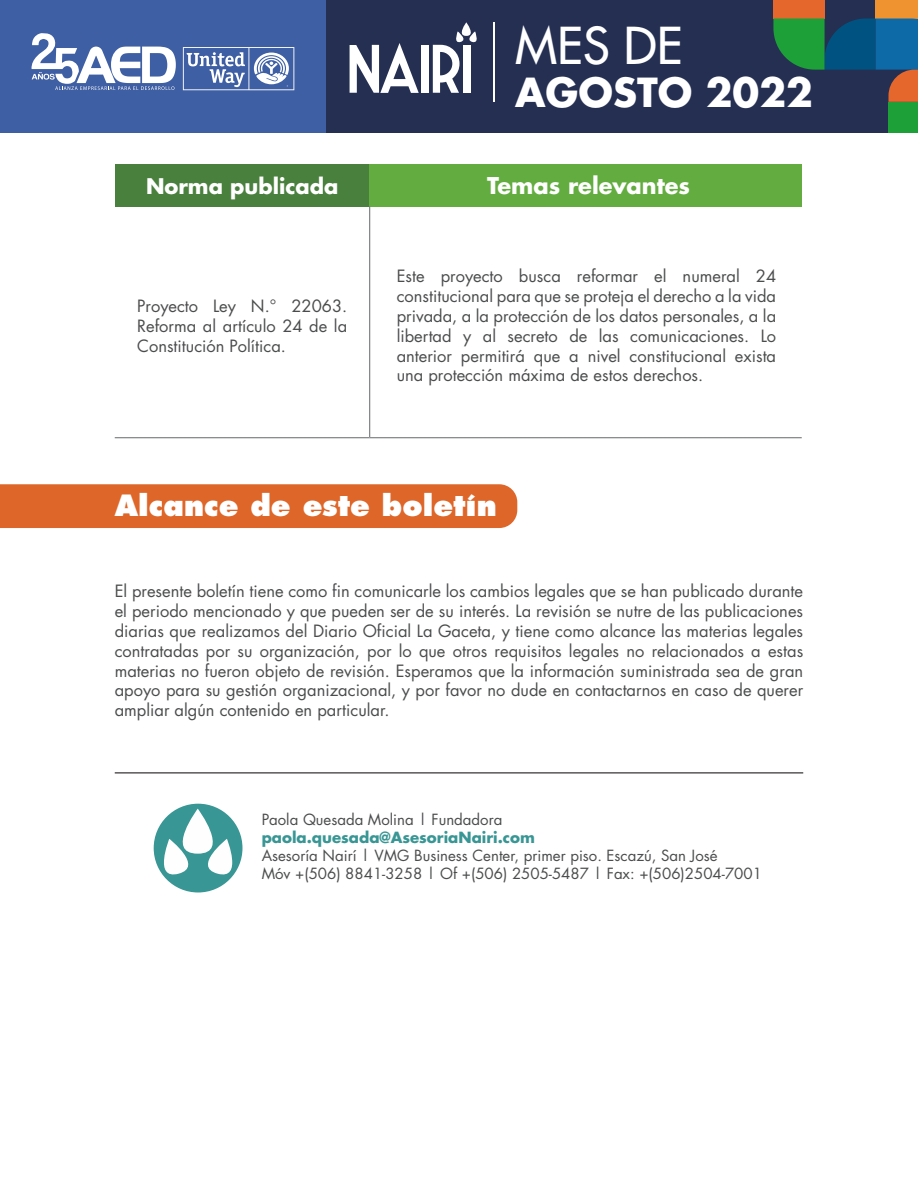
<style>
.page{position:relative;width:918px;height:1188px;background:#fff}
.page>*{position:absolute;margin:0;border:0;box-sizing:border-box;transform-origin:0 0}
.t1{font:49.5px "Futura";color:#fff}
.t2{font:700 42px "UEFA Supercup";color:#fff}
.t3{font:300 42px "UEFA Supercup";color:#fff}
.t4{font:700 39px "Futura";color:#fff}
.t5{font:800 28.5px "Futura";color:#fff}
.t6{font:700 22.5px "Futura";color:#fff}
.t7{font:700 21px "Futura";color:#fff}
.t8{font:18px "Abadi";color:#fff}
.t9{font:16.5px/19.8px "Futura";color:#4b4c4d;text-align:justify}
.t10{font:15px "Futura";color:#4b4c4d}
.t11{font:700 15px "Futura";color:#389694}
</style>
<div class="page">
<div style="left:0;top:0;width:918px;height:132px;background:#3e5fa3"></div>
<div style="left:326px;top:0;width:592px;height:132px;background:#242f52"></div>
<svg style="left:31px;top:33px;width:145px;height:57px"></svg>
<svg style="left:183px;top:47px;width:111px;height:43px"></svg>
<svg style="left:350px;top:43px;width:69px;height:50px"></svg>
<div style="left:422px;top:45px;width:7px;height:48px;background:#fff"></div>
<svg style="left:433px;top:22px;width:44px;height:71px"></svg>
<hr style="left:494px;top:22px;width:1px;height:80px;background:#fff">
<div style="left:876px;top:0;width:42px;height:19px;background:#ee9330"></div>
<div style="left:773px;top:0;width:52px;height:19px;background:#e6672c"></div>
<div style="left:888px;top:102px;width:30px;height:30px;background:#1ea038"></div>
<svg style="left:773px;top:19px;width:145px;height:83px"></svg>
<div style="left:115px;top:164px;width:255px;height:42px;background:#4a803d"></div>
<div style="left:370px;top:164px;width:432px;height:42px;background:#63ad40"></div>
<hr style="left:369px;top:206px;width:1px;height:231px;background:#76787b">
<hr style="left:115px;top:437px;width:255px;height:1px;background:#76787b">
<hr style="left:370px;top:437px;width:432px;height:1px;background:#76787b">
<div style="left:154px;top:804px;width:88px;height:88px;background:#389694;border-radius:50%"></div>
<svg style="left:153px;top:809px;width:90px;height:72px"></svg>
<div style="left:0;top:484px;width:517px;height:44px;background:#de6629"></div>
<hr style="left:115px;top:772px;width:688px;height:1px;background:#231f20">
<h1 class="t1" style="left:515px;top:15px;width:169px">MES DE</h1>
<h3 class="t4" style="left:515px;top:67px;width:299px">AGOSTO 2022</h3>
<h2 class="t3" style="left:512px;top:25px;width:134px">MES DE</h2>
<h2 class="t2" style="left:512px;top:61px;width:203px">MAYO 2022</h2>
<p class="t8" style="left:687px;top:71px;width:78px">Costa Rica</p>
<p class="t7" style="left:146px;top:172px;width:194px">Norma publicada</p>
<p class="t6" style="left:487px;top:171px;width:204px">Temas relevantes</p>
<p class="t9" style="left:137px;top:296px;width:212px">Proyecto Ley N.° 22063.<br>Reforma al artículo 24 de la Constitución Política.</p>
<p class="t9" style="left:397px;top:266px;width:381px">Este proyecto busca reformar el numeral 24 constitucional para que se proteja el derecho a la vida privada, a la protección de los datos personales, a la</p>
<p class="t9" style="left:397px;top:326px;width:381px">libertad y al secreto de las comunicaciones. Lo anterior permitirá que a nivel constitucional exista una protección máxima de estos derechos.</p>
<p class="t5" style="left:115px;top:488px;width:384px">Alcance de este boletín</p>
<p class="t9" style="left:115px;top:581px;width:690px">El presente boletín tiene como fin comunicarle los cambios legales que se han publicado durante el periodo mencionado y que pueden ser de su interés. La revisión se nutre de las publicaciones diarias que realizamos del Diario Oficial La Gaceta, y tiene como alcance las materias legales contratadas por su organización, por lo que otros requisitos legales no relacionados a estas materias no fueron objeto de revisión. Esperamos que la información suministrada sea de gran apoyo para su gestión organizacional, y por favor no dude en contactarnos en caso de querer ampliar algún contenido en particular.</p>
<p class="t10" style="left:262px;top:809px;width:242px">Paola Quesada Molina | Fundadora</p>
<p class="t11" style="left:262px;top:827px;width:275px">paola.quesada@AsesoriaNairi.com</p>
<p class="t10" style="left:262px;top:845px;width:457px">Asesoría Nairí | VMG Business Center, primer piso. Escazú, San José</p>
<p class="t10" style="left:262px;top:863px;width:502px">Móv +(506) 8841-3258 | Of +(506) 2505-5487 | Fax: +(506)2504-7001</p>
</div>
